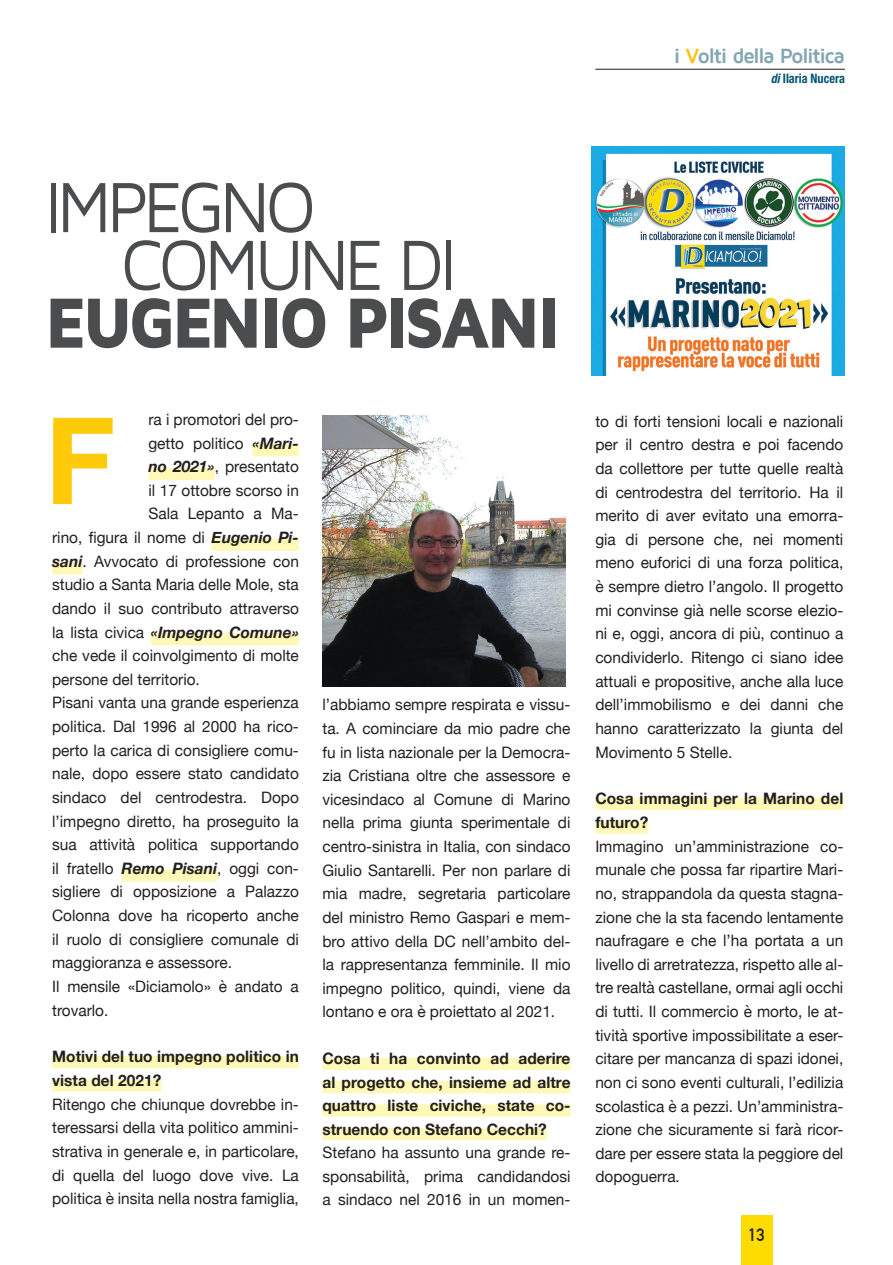
<style>
.page{position:relative;width:893px;height:1265px;background:#fff}
.page>*{position:absolute;margin:0;border:0;box-sizing:border-box;transform-origin:0 0}
.t1{font:700 120.75px "Helvetica Neue";color:#feca0a}
.t2{font:73.5px/57.8px "Maven Pro";letter-spacing:-.065em;color:#4b4c4d;scale:.93 1}
.t3{font:900 73.5px "Maven Pro";letter-spacing:-.065em;color:#4b4c4d;scale:.93 1}
.t4{font:700 21.18px "Maven Pro";letter-spacing:-.065em;color:#84a6b1}
.t5{font:700 17.5px "DIN Alternate";color:#231f20}
.t6{font:15.75px/23.6px "Helvetica Neue";color:#231f20;text-align:justify}
.t7{font:700 15.75px/23.4px "Helvetica Neue";letter-spacing:.005em;color:#231f20}
.t8{font:italic 700 15.75px "Helvetica Neue";color:#231f20}
.t9{font:700 condensed 13.12px "Helvetica Neue";color:#005471;scale:.93 1}
.s1{color:#fec210}
.s2{font-style:italic}
.s3{font-weight:700;font-style:italic}
.s4{font-weight:400;font-style:normal}
</style>
<div class="page">
<hr style="left:595px;top:69px;width:250px;height:1px;background:#231f20">
<div style="left:253px;top:444px;width:46px;height:12px;background:#fff9b8"></div>
<div style="left:148px;top:468px;width:67px;height:12px;background:#fff9b8"></div>
<div style="left:211px;top:538px;width:88px;height:13px;background:#fff9b8"></div>
<div style="left:52px;top:562px;width:30px;height:12px;background:#fff9b8"></div>
<div style="left:151px;top:633px;width:148px;height:12px;background:#fff9b8"></div>
<div style="left:122px;top:869px;width:95px;height:12px;background:#fff9b8"></div>
<div style="left:52px;top:1056px;width:247px;height:12px;background:#fff9b8"></div>
<div style="left:52px;top:1079px;width:109px;height:13px;background:#fff9b8"></div>
<div style="left:322px;top:1058px;width:248px;height:12px;background:#fff9b8"></div>
<div style="left:322px;top:1081px;width:248px;height:12px;background:#fff9b8"></div>
<div style="left:322px;top:1104px;width:248px;height:13px;background:#fff9b8"></div>
<div style="left:322px;top:1128px;width:225px;height:12px;background:#fff9b8"></div>
<div style="left:595px;top:798px;width:248px;height:12px;background:#fff9b8"></div>
<div style="left:595px;top:821px;width:53px;height:13px;background:#fff9b8"></div>
<div style="left:741px;top:1215px;width:31px;height:50px;background:#ffdc01"></div>
<img style="left:322px;top:416px;width:244px;height:271px">
<img style="left:592px;top:147px;width:253px;height:229px">
<h3 class="t4" style="left:674px;top:45px;width:173px">i <span class="s1">V</span>olti della Politica</h3>
<p class="t9" style="left:771px;top:70px;width:81px"><span class="s2">di</span> Ilaria Nucera</p>
<h2 class="t2" style="left:121px;top:179px;width:363px;text-indent:-76px">IMPEGNO<br>COMUNE DI</h2>
<h2 class="t3" style="left:45px;top:283px;width:556px">EUGENIO PISANI</h2>
<p class="t6" style="left:148px;top:408px;width:152px">ra i promotori del pro-</p>
<p class="t6" style="left:148px;top:432px;width:152px">getto politico <span class="s3">«Mari-</span></p>
<p class="t6" style="left:148px;top:456px;width:152px"><span class="s3">no 2021»</span>, presentato</p>
<p class="t6" style="left:148px;top:479px;width:152px">il 17 ottobre scorso in</p>
<p class="t6" style="left:148px;top:503px;width:152px">Sala Lepanto a Ma-</p>
<p class="t6" style="left:52px;top:527px;width:248px">rino, figura il nome di <span class="s3">Eugenio Pi-</span></p>
<p class="t6" style="left:52px;top:550px;width:248px"><span class="s3">sani</span>. Avvocato di professione con</p>
<p class="t6" style="left:52px;top:574px;width:248px">studio a Santa Maria delle Mole, sta</p>
<p class="t6" style="left:52px;top:597px;width:248px">dando il suo contributo attraverso</p>
<p class="t8" style="left:52px;top:620px;width:248px"><span class="s4">la lista civica</span> «Impegno Comune»</p>
<p class="t6" style="left:52px;top:645px;width:248px">che vede il coinvolgimento di molte</p>
<p class="t6" style="left:52px;top:668px;width:149px">persone del territorio.</p>
<p class="t6" style="left:52px;top:692px;width:248px">Pisani vanta una grande esperienza</p>
<p class="t6" style="left:52px;top:716px;width:248px">politica. Dal 1996 al 2000 ha rico-</p>
<p class="t6" style="left:52px;top:739px;width:248px">perto la carica di consigliere comu-</p>
<p class="t6" style="left:52px;top:763px;width:248px">nale, dopo essere stato candidato</p>
<p class="t6" style="left:52px;top:786px;width:248px">sindaco del centrodestra. Dopo</p>
<p class="t6" style="left:52px;top:810px;width:248px">l’impegno diretto, ha proseguito la</p>
<p class="t6" style="left:52px;top:834px;width:248px">sua attività politica supportando</p>
<p class="t6" style="left:52px;top:857px;width:248px">il fratello <span class="s3">Remo Pisani</span>, oggi con-</p>
<p class="t6" style="left:52px;top:881px;width:248px">sigliere di opposizione a Palazzo</p>
<p class="t6" style="left:52px;top:905px;width:248px">Colonna dove ha ricoperto anche</p>
<p class="t6" style="left:52px;top:928px;width:248px">il ruolo di consigliere comunale di</p>
<p class="t6" style="left:52px;top:952px;width:181px">maggioranza e assessore.</p>
<p class="t6" style="left:52px;top:975px;width:248px">Il mensile «Diciamolo» è andato a</p>
<p class="t6" style="left:52px;top:999px;width:58px">trovarlo.</p>
<p class="t7" style="left:52px;top:1045px;width:248px">Motivi del tuo impegno politico in vista del 2021?</p>
<p class="t6" style="left:52px;top:1093px;width:248px">Ritengo che chiunque dovrebbe in&shy;teressarsi della vita politico ammini&shy;strativa in generale e, in particolare, di quella del luogo dove vive. La politica è insita nella nostra famiglia,</p>
<h1 class="t1" style="left:45px;top:366px;width:72px">F</h1>
<p class="t6" style="left:322px;top:694px;width:250px">l’abbiamo sempre respirata e vissu&shy;ta. A cominciare da mio padre che fu in lista nazionale per la Democra&shy;zia Cristiana oltre che assessore e vicesindaco al Comune di Marino nella prima giunta sperimentale di centro-sinistra in Italia, con sindaco Giulio Santarelli. Per non parlare di mia madre, segretaria particolare del ministro Remo Gaspari e mem&shy;bro attivo della DC nell’ambito del&shy;la rappresentanza femminile. Il mio impegno politico, quindi, viene da lontano e ora è proiettato al 2021.</p>
<p class="t7" style="left:322px;top:1047px;width:250px;text-align:justify">Cosa ti ha convinto ad aderire al progetto che, insieme ad altre quattro liste civiche, state co&shy;struendo con Stefano Cecchi?</p>
<p class="t6" style="left:322px;top:1142px;width:250px">Stefano ha assunto una grande re&shy;sponsabilità, prima candidandosi a sindaco nel 2016 in un momen-</p>
<p class="t6" style="left:595px;top:410px;width:250px">to di forti tensioni locali e nazionali per il centro destra e poi facendo da collettore per tutte quelle realtà di centrodestra del territorio. Ha il merito di aver evitato una emorra&shy;gia di persone che, nei momenti meno euforici di una forza politica, è sempre dietro l’angolo. Il progetto mi convinse già nelle scorse elezio&shy;ni e, oggi, ancora di più, continuo a condividerlo. Ritengo ci siano idee attuali e propositive, anche alla luce dell’immobilismo e dei danni che hanno caratterizzato la giunta del Movimento 5 Stelle.</p>
<p class="t7" style="left:595px;top:787px;width:250px">Cosa immagini per la Marino del futuro?</p>
<p class="t6" style="left:595px;top:835px;width:250px">Immagino un’amministrazione co&shy;munale che possa far ripartire Mari&shy;no, strappandola da questa stagna&shy;zione che la sta facendo lentamente naufragare e che l’ha portata a un livello di arretratezza, rispetto alle al&shy;tre realtà castellane, ormai agli occhi di tutti. Il commercio è morto, le at&shy;tività sportive impossibilitate a eser&shy;citare per mancanza di spazi idonei, non ci sono eventi culturali, l’edilizia scolastica è a pezzi. Un’amministra&shy;zione che sicuramente si farà ricor&shy;dare per essere stata la peggiore del dopoguerra.</p>
<p class="t5" style="left:748px;top:1222px;width:18px">13</p>
</div>
